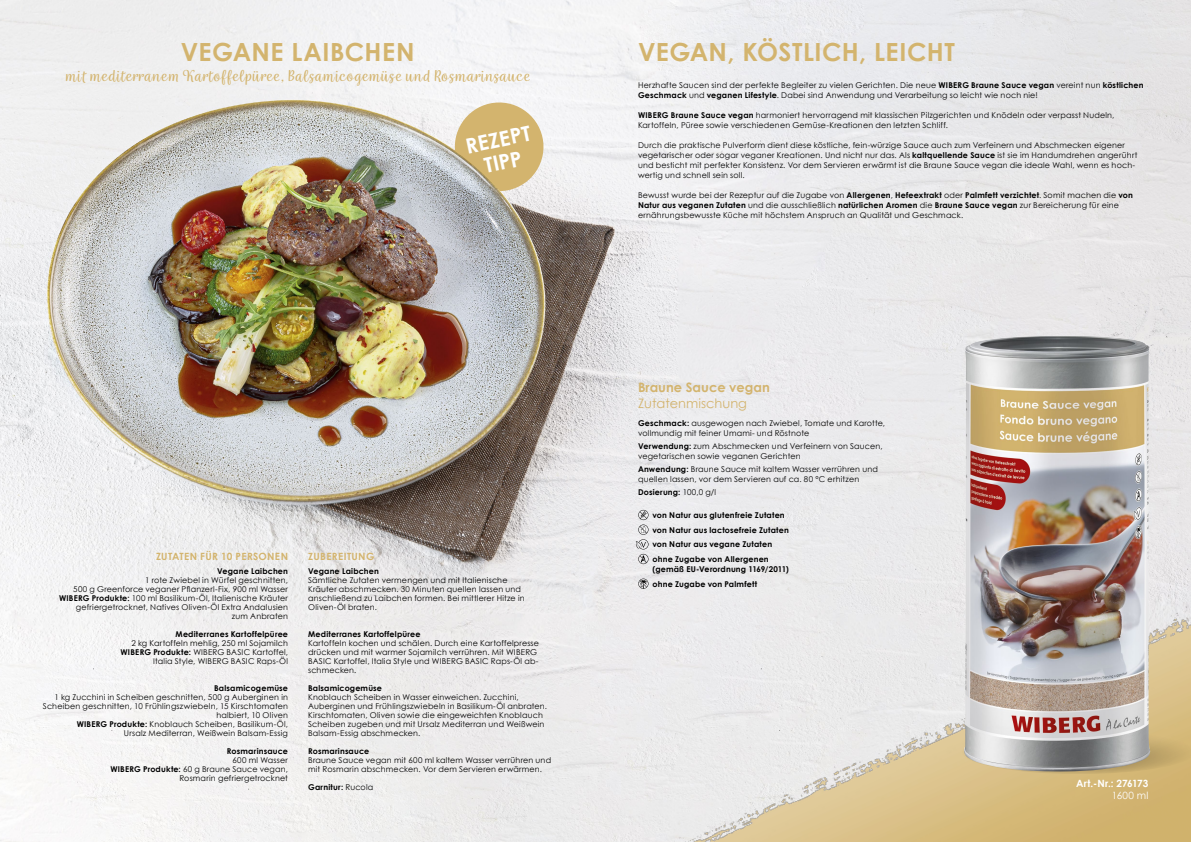
<style>
.page{position:relative;width:1191px;height:842px;background:#fff}
.page>*{position:absolute;margin:0;border:0;box-sizing:border-box;transform-origin:0 0}
.t1{font:700 25px "Century Gothic";letter-spacing:.015em;color:#d3b46e}
.t2{font:700 21px/23px "Century Gothic";color:#fff;text-align:center}
.t3{font:18px "Wreath";letter-spacing:.045em;color:#d3b46e}
.t4{font:700 13px "Century Gothic";color:#d3b46e}
.t5{font:13px "Century Gothic";color:#d3b46e}
.t6{font:700 10px "Century Gothic";letter-spacing:.03em;color:#d3b46e}
.t7{font:700 10px "Century Gothic";color:#fff}
.t8{font:10px "Century Gothic";letter-spacing:.025em;color:#fff}
.t9{font:8px/9px "Century Gothic";letter-spacing:.02em;color:#000}
.t10{font:700 8px/14.7px "Century Gothic";letter-spacing:.02em;color:#000}
.s1{font-weight:700}
.s2{font-weight:400}
</style>
<div class="page">
<img style="left:0;top:0;width:1191px;height:842px">
<img style="left:661px;top:577px;width:530px;height:265px">
<svg style="left:961px;top:730px;width:230px;height:44px;background:#cdb275"></svg>
<img style="left:964px;top:336px;width:186px;height:435px">
<svg style="left:451px;top:98px;width:96px;height:97px"></svg>
<div style="left:37px;top:544px;width:257px;height:245px;background:#f3f3f3"></div>
<div style="left:302px;top:546px;width:254px;height:250px;background:#fff;opacity:.81"></div>
<img style="left:381px;top:136px;width:129px;height:154px">
<svg style="left:635px;top:510px;width:13px;height:54px"></svg>
<svg style="left:638px;top:579px;width:10px;height:10px"></svg>
<h1 class="t1" style="left:181px;top:33px;width:235px">VEGANE LAIBCHEN</h1>
<h3 class="t3" style="left:65px;top:65px;width:466px">mit mediterranem Kartoffelpüree, Balsamicogemüse und Rosmarinsauce</h3>
<h2 class="t2" style="left:463px;top:134px;width:67px;rotate:-12deg">REZEPT<br>TIPP</h2>
<p class="t6" style="left:156px;top:548px;width:134px">ZUTATEN FÜR 10 PERSONEN</p>
<p class="t10" style="left:217px;top:564px;width:72px">Vegane Laibchen</p>
<p class="t9" style="left:59px;top:576px;width:230px;text-align:right">1 rote Zwiebel in Würfel geschnitten,<br>500 g Greenforce veganer Pflanzerl-Fix, 900 ml Wasser <span class="s1">WIBERG Produkte:</span> 100 ml Basilikum-Öl, Italienische Kräuter gefriergetrocknet, Natives Oliven-Öl Extra Andalusien zum Anbraten</p>
<p class="t10" style="left:176px;top:627px;width:114px">Mediterranes Kartoffelpüree</p>
<p class="t9" style="left:121px;top:639px;width:169px;text-align:right">2 kg Kartoffeln mehlig, 250 ml Sojamilch<br><span class="s1">WIBERG Produkte:</span> WIBERG BASIC Kartoffel,<br>Italia Style, WIBERG BASIC Raps-Öl</p>
<p class="t10" style="left:214px;top:681px;width:75px">Balsamicogemüse</p>
<p class="t9" style="left:43px;top:693px;width:247px;text-align:right">1 kg Zucchini in Scheiben geschnitten, 500 g Auberginen in Scheiben geschnitten, 10 Frühlingszwiebeln, 15 Kirschtomaten halbiert, 10 Oliven<br><span class="s1">WIBERG Produkte:</span> Knoblauch Scheiben, Basilikum-Öl,<br>Ursalz Mediterran, Weißwein Balsam-Essig</p>
<p class="t10" style="left:227px;top:744px;width:63px">Rosmarinsauce</p>
<p class="t9" style="left:110px;top:756px;width:179px;text-align:right">600 ml Wasser<br><span class="s1">WIBERG Produkte:</span> 60 g Braune Sauce vegan,<br>Rosmarin gefriergetrocknet</p>
<p class="t6" style="left:308px;top:548px;width:68px">ZUBEREITUNG</p>
<p class="t10" style="left:308px;top:564px;width:72px">Vegane Laibchen</p>
<p class="t9" style="left:308px;top:576px;width:218px">Sämtliche Zutaten vermengen und mit Italienische Kräuter abschmecken. 30 Minuten quellen lassen und anschließend zu Laibchen formen. Bei mittlerer Hitze in Oliven-Öl braten.</p>
<p class="t10" style="left:308px;top:627px;width:114px">Mediterranes Kartoffelpüree</p>
<p class="t9" style="left:308px;top:639px;width:232px">Kartoffeln kochen und schälen. Durch eine Kartoffelpresse drücken und mit warmer Sojamilch verrühren. Mit WIBERG BASIC Kartoffel, Italia Style und WIBERG BASIC Raps-Öl ab&shy;schmecken.</p>
<p class="t10" style="left:308px;top:681px;width:75px">Balsamicogemüse</p>
<p class="t9" style="left:308px;top:693px;width:240px">Knoblauch Scheiben in Wasser einweichen. Zucchini, Auberginen und Frühlingszwiebeln in Basilikum-Öl anbraten.<br>Kirschtomaten, Oliven sowie die eingeweichten Knoblauch Scheiben zugeben und mit Ursalz Mediterran und Weißwein Balsam-Essig abschmecken.</p>
<p class="t10" style="left:308px;top:744px;width:63px">Rosmarinsauce</p>
<p class="t9" style="left:308px;top:756px;width:244px">Braune Sauce vegan mit 600 ml kaltem Wasser verrühren und mit Rosmarin abschmecken. Vor dem Servieren erwärmen.</p>
<p class="t10" style="left:308px;top:780px;width:67px">Garnitur: <span class="s2">Rucola</span></p>
<h1 class="t1" style="left:638px;top:33px;width:318px">VEGAN, KÖSTLICH, LEICHT</h1>
<p class="t9" style="left:638px;top:80px;width:507px;line-height:10px">Herzhafte Saucen sind der perfekte Begleiter zu vielen Gerichten. Die neue <span class="s1">WIBERG Braune Sauce vegan</span> vereint nun <span class="s1">köstlichen<br>Geschmack</span> und <span class="s1">veganen Lifestyle</span>. Dabei sind Anwendung und Verarbeitung so leicht wie noch nie!</p>
<p class="t9" style="left:638px;top:110px;width:478px;line-height:10px"><span class="s1">WIBERG Braune Sauce vegan</span> harmoniert hervorragend mit klassischen Pilzgerichten und Knödeln oder verpasst Nudeln,<br>Kartoffeln, Püree sowie verschiedenen Gemüse-Kreationen den letzten Schliff.</p>
<p class="t9" style="left:638px;top:140px;width:501px;line-height:10px">Durch die praktische Pulverform dient diese köstliche, fein-würzige Sauce auch zum Verfeinern und Abschmecken eigener vegetarischer oder sogar veganer Kreationen. Und nicht nur das. Als <span class="s1">kaltquellende Sauce</span> ist sie im Handumdrehen angerührt und besticht mit perfekter Konsistenz. Vor dem Servieren erwärmt ist die Braune Sauce vegan die ideale Wahl, wenn es hoch&shy;wertig und schnell sein soll.</p>
<p class="t9" style="left:638px;top:190px;width:496px;line-height:10px">Bewusst wurde bei der Rezeptur auf die Zugabe von <span class="s1">Allergenen</span>, <span class="s1">Hefeextrakt</span> oder <span class="s1">Palmfett verzichtet</span>. Somit machen die <span class="s1">von<br>Natur aus veganen Zutaten</span> und die ausschließlich <span class="s1">natürlichen Aromen</span> die <span class="s1">Braune Sauce vegan</span> zur Bereicherung für eine ernährungsbewusste Küche mit höchstem Anspruch an Qualität und Geschmack.</p>
<h3 class="t4" style="left:638px;top:377px;width:133px">Braune Sauce vegan</h3>
<h3 class="t5" style="left:638px;top:394px;width:110px">Zutatenmischung</h3>
<p class="t9" style="left:638px;top:418px;width:249px;line-height:10px"><span class="s1">Geschmack:</span> ausgewogen nach Zwiebel, Tomate und Karotte, vollmundig mit feiner Umami- und Röstnote</p>
<p class="t9" style="left:638px;top:441px;width:246px;line-height:10px"><span class="s1">Verwendung:</span> zum Abschmecken und Verfeinern von Saucen, vegetarischen sowie veganen Gerichten</p>
<p class="t9" style="left:638px;top:464px;width:241px;line-height:10px"><span class="s1">Anwendung:</span> Braune Sauce mit kaltem Wasser verrühren und quellen lassen, vor dem Servieren auf ca. 80 °C erhitzen</p>
<p class="t10" style="left:638px;top:484px;width:80px">Dosierung: <span class="s2">100,0 g/l</span></p>
<p class="t10" style="left:652px;top:507px;width:138px">von Natur aus glutenfreie Zutaten von Natur aus lactosefreie Zutaten von Natur aus vegane Zutaten ohne Zugabe von Allergenen</p>
<p class="t10" style="left:652px;top:561px;width:138px">(gemäß EU-Verordnung 1169/2011) ohne Zugabe von Palmfett</p>
<p class="t7" style="left:1076px;top:776px;width:74px">Art.-Nr.: 276173</p>
<p class="t8" style="left:1111px;top:789px;width:38px">1600 ml</p>
</div>
